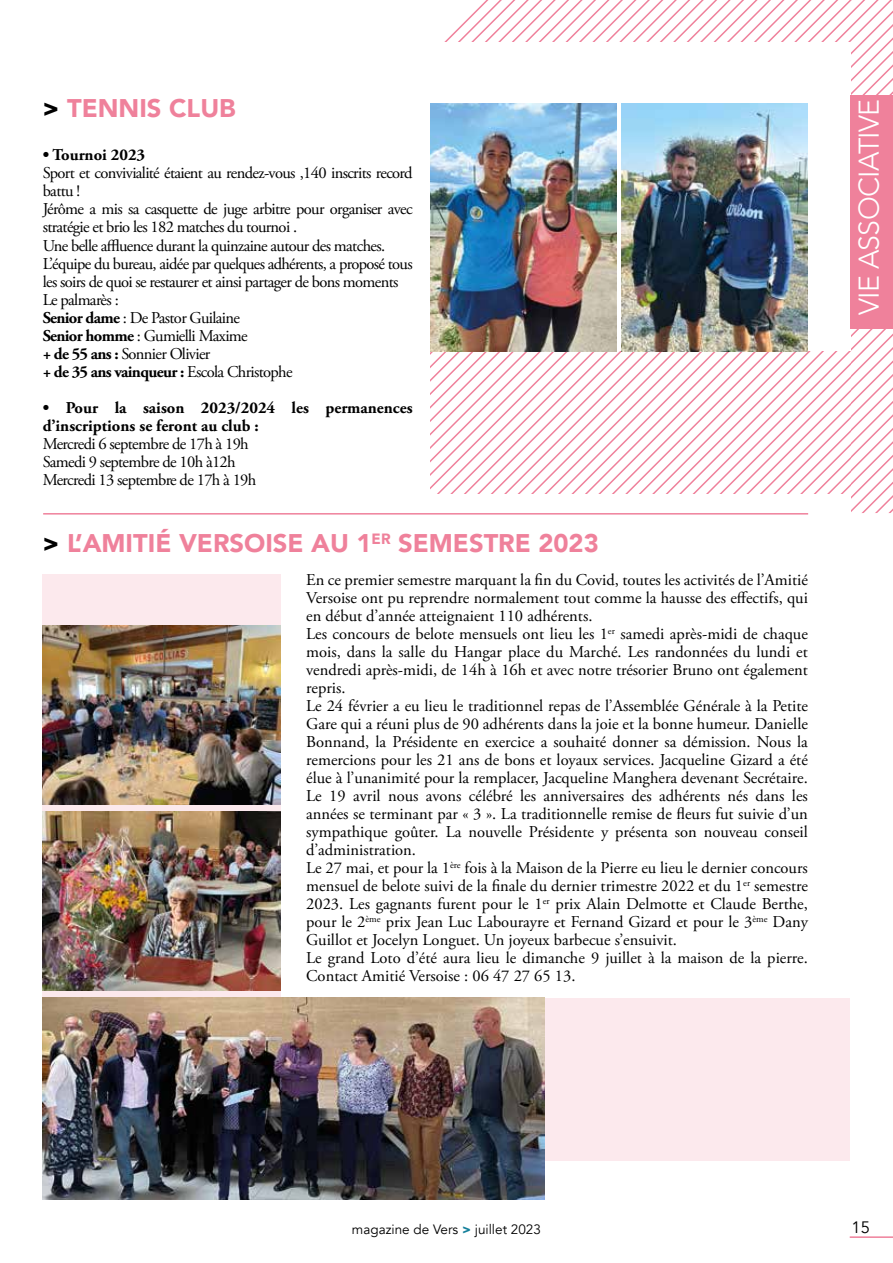
<style>
.page{position:relative;width:893px;height:1263px;background:#fff}
.page>*{position:absolute;margin:0;border:0;box-sizing:border-box;transform-origin:0 0}
.t1{font:300 28.5px "Avenir";letter-spacing:-.025em;color:#fff}
.t2{font:900 25.5px "Avenir";color:#ef819b}
.t3{font:16.5px/18px "Adobe Garamond Pro";color:#000}
.t4{font:16.5px/18px "Adobe Garamond Pro";letter-spacing:-.04em;color:#000}
.t5{font:700 16.5px/18px "Adobe Garamond Pro";color:#000}
.t6{font:16.5px "Avenir";color:#000}
.t7{font:13.5px "Avenir";color:#000}
.s1{color:#000}
.s2{font-weight:700}
.s3{font-weight:900;color:#14809b}
</style>
<div class="page">
<svg style="left:466px;top:7px;width:427px;height:13px"></svg>
<svg style="left:452px;top:20px;width:441px;height:14px"></svg>
<svg style="left:850px;top:424px;width:43px;height:89px"></svg>
<div style="left:850px;top:95px;width:43px;height:234px;background:#ef819b"></div>
<svg style="left:430px;top:351px;width:420px;height:142px"></svg>
<div style="left:43px;top:998px;width:807px;height:163px;background:#fce9ed"></div>
<div style="left:43px;top:574px;width:238px;height:587px;background:#fce9ed"></div>
<hr style="left:850px;top:1236px;width:43px;height:2px;background:#ef819b">
<img style="left:430px;top:103px;width:186px;height:248px">
<img style="left:622px;top:103px;width:186px;height:248px">
<hr style="left:43px;top:513px;width:765px;height:2px;background:#ef819b">
<img style="left:42px;top:998px;width:502px;height:201px">
<img style="left:43px;top:625px;width:238px;height:179px">
<img style="left:43px;top:812px;width:238px;height:178px">
<h2 class="t2" style="left:43px;top:86px;width:195px"><span class="s1">&gt;</span> TENNIS CLUB</h2>
<p class="t5" style="left:43px;top:147px;width:104px">• Tournoi 2023</p>
<p class="t4" style="left:43px;top:165px;width:371px">Sport et convivialité étaient au rendez-vous ,140 inscrits record battu !<br>Jérôme a mis sa casquette de juge arbitre pour organiser avec stratégie et brio les 182 matches du tournoi .<br>Une belle affluence durant la quinzaine autour des matches.<br>L’équipe du bureau, aidée par quelques adhérents, a proposé tous les soirs de quoi se restaurer et ainsi partager de bons moments Le palmarès :<br><span class="s2">Senior dame</span> : De Pastor Guilaine<br><span class="s2">Senior homme</span> : Gumielli Maxime<br><span class="s2">+ de 55 ans :</span> Sonnier Olivier<br><span class="s2">+ de 35 ans vainqueur :</span> Escola Christophe</p>
<p class="t5" style="left:43px;top:399px;width:371px">• Pour la saison 2023/2024 les permanences d’inscriptions se feront au club :</p>
<p class="t4" style="left:43px;top:435px;width:215px">Mercredi 6 septembre de 17h à 19h<br>Samedi 9 septembre de 10h à12h<br>Mercredi 13 septembre de 17h à 19h</p>
<h2 class="t2" style="left:43px;top:522px;width:558px"><span class="s1">&gt;</span> L’AMITIÉ VERSOISE AU 1<sup>ER</sup> SEMESTRE 2023</h2>
<p class="t3" style="left:306px;top:571px;width:503px">En ce premier semestre marquant la fin du Covid, toutes les activités de l’Amitié Versoise ont pu reprendre normalement tout comme la hausse des effectifs, qui en début d’année atteignaient 110 adhérents.<br>Les concours de belote mensuels ont lieu les 1<sup>er</sup> samedi après-midi de chaque mois, dans la salle du Hangar place du Marché. Les randonnées du lundi et vendredi après-midi, de 14h à 16h et avec notre trésorier Bruno ont également repris.<br>Le 24 février a eu lieu le traditionnel repas de l’Assemblée Générale à la Petite Gare qui a réuni plus de 90 adhérents dans la joie et la bonne humeur. Danielle Bonnand, la Présidente en exercice a souhaité donner sa démission. Nous la remercions pour les 21 ans de bons et loyaux services. Jacqueline Gizard a été élue à l’unanimité pour la remplacer, Jacqueline Manghera devenant Secrétaire.<br>Le 19 avril nous avons célébré les anniversaires des adhérents nés dans les années se terminant par « 3 ». La traditionnelle remise de fleurs fut suivie d’un sympathique goûter. La nouvelle Présidente y présenta son nouveau conseil d’administration.<br>Le 27 mai, et pour la 1<sup>ère</sup> fois à la Maison de la Pierre eu lieu le dernier concours mensuel de belote suivi de la finale du dernier trimestre 2022 et du 1<sup>er</sup> semestre 2023. Les gagnants furent pour le 1<sup>er</sup> prix Alain Delmotte et Claude Berthe, pour le 2<sup>ème</sup> prix Jean Luc Labourayre et Fernand Gizard et pour le 3<sup>ème</sup> Dany Guillot et Jocelyn Longuet. Un joyeux barbecue s’ensuivit.<br>Le grand Loto d’été aura lieu le dimanche 9 juillet à la maison de la pierre.<br>Contact Amitié Versoise : 06 47 27 65 13.</p>
<h1 class="t1" style="left:852px;top:315px;width:218px;rotate:-90deg">VIE ASSOCIATIVE</h1>
<p class="t7" style="left:352px;top:1221px;width:190px">magazine de Vers <span class="s3">&gt;</span> juillet 2023</p>
<p class="t6" style="left:852px;top:1217px;width:20px">15</p>
</div>
